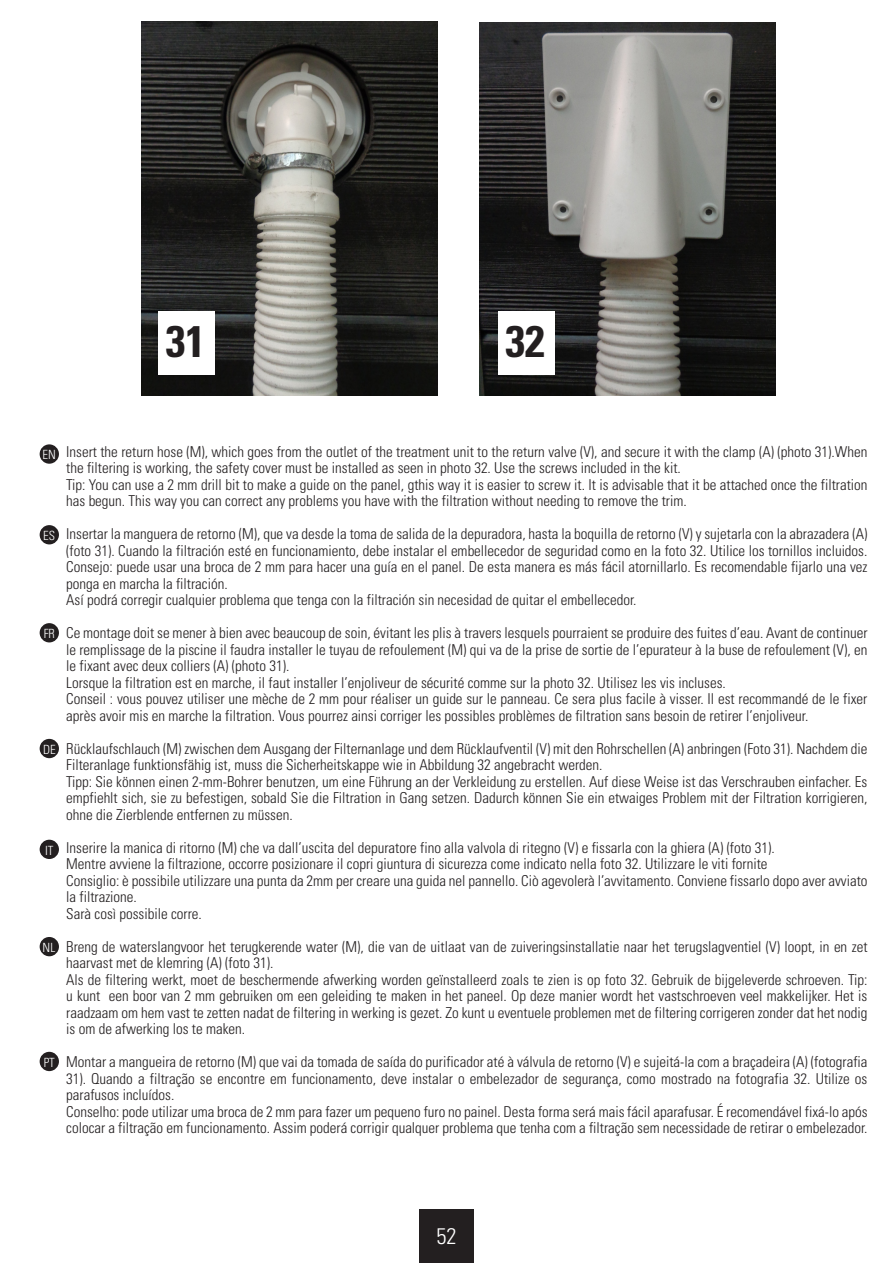
<style>
.page{position:relative;width:893px;height:1263px;background:#fff}
.page>*{position:absolute;margin:0;border:0;box-sizing:border-box;transform-origin:0 0}
.t1{font:700 condensed 44.25px "Univers";color:#231f20}
.t2{font:300 condensed 22.5px "Univers";color:#fff}
.t3{font:300 condensed 15px/16.5px "Univers";color:#231f20}
.t4{font:300 condensed 12.75px "Univers";color:#fff}
</style>
<div class="page">
<div style="left:419px;top:1209px;width:54px;height:54px;background:#231f20"></div>
<img style="left:142px;top:21px;width:296px;height:375px">
<div style="left:158px;top:311px;width:57px;height:64px;background:#fff"></div>
<img style="left:479px;top:22px;width:296px;height:374px">
<div style="left:498px;top:311px;width:56px;height:64px;background:#fff"></div>
<div style="left:40px;top:525px;width:19px;height:19px;background:#231f20;border-radius:50%"></div>
<div style="left:40px;top:444px;width:19px;height:20px;background:#231f20;border-radius:50%"></div>
<div style="left:40px;top:623px;width:19px;height:19px;background:#231f20;border-radius:50%"></div>
<div style="left:40px;top:739px;width:19px;height:19px;background:#231f20;border-radius:50%"></div>
<div style="left:40px;top:840px;width:19px;height:19px;background:#231f20;border-radius:50%"></div>
<div style="left:40px;top:937px;width:19px;height:19px;background:#231f20;border-radius:50%"></div>
<div style="left:40px;top:1052px;width:19px;height:19px;background:#231f20;border-radius:50%"></div>
<h1 class="t1" style="left:166px;top:314px;width:41px">31</h1>
<h1 class="t1" style="left:506px;top:314px;width:41px">32</h1>
<p class="t4" style="left:43px;top:446px;width:15px">EN</p>
<p class="t4" style="left:43px;top:528px;width:13px">ES</p>
<p class="t4" style="left:44px;top:626px;width:13px">FR</p>
<p class="t4" style="left:43px;top:741px;width:14px">DE</p>
<p class="t4" style="left:45px;top:842px;width:10px">IT</p>
<p class="t4" style="left:43px;top:940px;width:14px">NL</p>
<p class="t4" style="left:44px;top:1054px;width:13px">PT</p>
<p class="t3" style="left:66px;top:443px;width:803px">Insert the return hose (M), which goes from the outlet of the treatment unit to the return valve (V), and secure it with the clamp (A) (photo 31).When the filtering is working, the safety cover must be installed as seen in photo 32. Use the screws included in the kit.<br>Tip: You can use a 2 mm drill bit to make a guide on the panel, gthis way it is easier to screw it. It is advisable that it be attached once the filtration has begun. This way you can correct any problems you have with the filtration without needing to remove the trim.</p>
<p class="t3" style="left:66px;top:525px;width:803px">Insertar la manguera de retorno (M), que va desde la toma de salida de la depuradora, hasta la boquilla de retorno (V) y sujetarla con la abrazadera (A) (foto 31). Cuando la filtración esté en funcionamiento, debe instalar el embellecedor de seguridad como en la foto 32. Utilice los tornillos incluidos.<br>Consejo: puede usar una broca de 2 mm para hacer una guía en el panel. De esta manera es más fácil atornillarlo. Es recomendable fijarlo una vez ponga en marcha la filtración.<br>Así podrá corregir cualquier problema que tenga con la filtración sin necesidad de quitar el embellecedor.</p>
<p class="t3" style="left:66px;top:624px;width:803px">Ce montage doit se mener à bien avec beaucoup de soin, évitant les plis à travers lesquels pourraient se produire des fuites d’eau. Avant de continuer le remplissage de la piscine il faudra installer le tuyau de refoulement (M) qui va de la prise de sortie de l’epurateur à la buse de refoulement (V), en le fixant avec deux colliers (A) (photo 31).<br>Lorsque la filtration est en marche, il faut installer l’enjoliveur de sécurité comme sur la photo 32. Utilisez les vis incluses.<br>Conseil : vous pouvez utiliser une mèche de 2 mm pour réaliser un guide sur le panneau. Ce sera plus facile à visser. Il est recommandé de le fixer après avoir mis en marche la filtration. Vous pourrez ainsi corriger les possibles problèmes de filtration sans besoin de retirer l’enjoliveur.</p>
<p class="t3" style="left:66px;top:740px;width:803px">Rücklaufschlauch (M) zwischen dem Ausgang der Filternanlage und dem Rücklaufventil (V) mit den Rohrschellen (A) anbringen (Foto 31). Nachdem die Filteranlage funktionsfähig ist, muss die Sicherheitskappe wie in Abbildung 32 angebracht werden.<br>Tipp: Sie können einen 2-mm-Bohrer benutzen, um eine Führung an der Verkleidung zu erstellen. Auf diese Weise ist das Verschrauben einfacher. Es empfiehlt sich, sie zu befestigen, sobald Sie die Filtration in Gang setzen. Dadurch können Sie ein etwaiges Problem mit der Filtration korrigieren, ohne die Zierblende entfernen zu müssen.</p>
<p class="t3" style="left:66px;top:839px;width:803px">Inserire la manica di ritorno (M) che va dall’uscita del depuratore fino alla valvola di ritegno (V) e fissarla con la ghiera (A) (foto 31).<br>Mentre avviene la filtrazione, occorre posizionare il copri giuntura di sicurezza come indicato nella foto 32. Utilizzare le viti fornite<br>Consiglio: è possibile utilizzare una punta da 2mm per creare una guida nel pannello. Ciò agevolerà l’avvitamento. Conviene fissarlo dopo aver avviato la filtrazione.<br>Sarà così possibile corre.</p>
<p class="t3" style="left:66px;top:938px;width:803px">Breng de waterslangvoor het terugkerende water (M), die van de uitlaat van de zuiveringsinstallatie naar het terugslagventiel (V) loopt, in en zet haarvast met de klemring (A) (foto 31).<br>Als de filtering werkt, moet de beschermende afwerking worden geïnstalleerd zoals te zien is op foto 32. Gebruik de bijgeleverde schroeven. Tip: u kunt een boor van 2 mm gebruiken om een geleiding te maken in het paneel. Op deze manier wordt het vastschroeven veel makkelijker. Het is raadzaam om hem vast te zetten nadat de filtering in werking is gezet. Zo kunt u eventuele problemen met de filtering corrigeren zonder dat het nodig is om de afwerking los te maken.</p>
<p class="t3" style="left:66px;top:1053px;width:803px">Montar a mangueira de retorno (M) que vai da tomada de saída do purificador até à válvula de retorno (V) e sujeitá-la com a braçadeira (A) (fotografia 31). Quando a filtração se encontre em funcionamento, deve instalar o embelezador de segurança, como mostrado na fotografia 32. Utilize os parafusos incluídos.<br>Conselho: pode utilizar uma broca de 2 mm para fazer um pequeno furo no painel. Desta forma será mais fácil aparafusar. É recomendável fixá-lo após colocar a filtração em funcionamento. Assim poderá corrigir qualquer problema que tenha com a filtração sem necessidade de retirar o embelezador.</p>
<h2 class="t2" style="left:436px;top:1222px;width:21px">52</h2>
</div>
